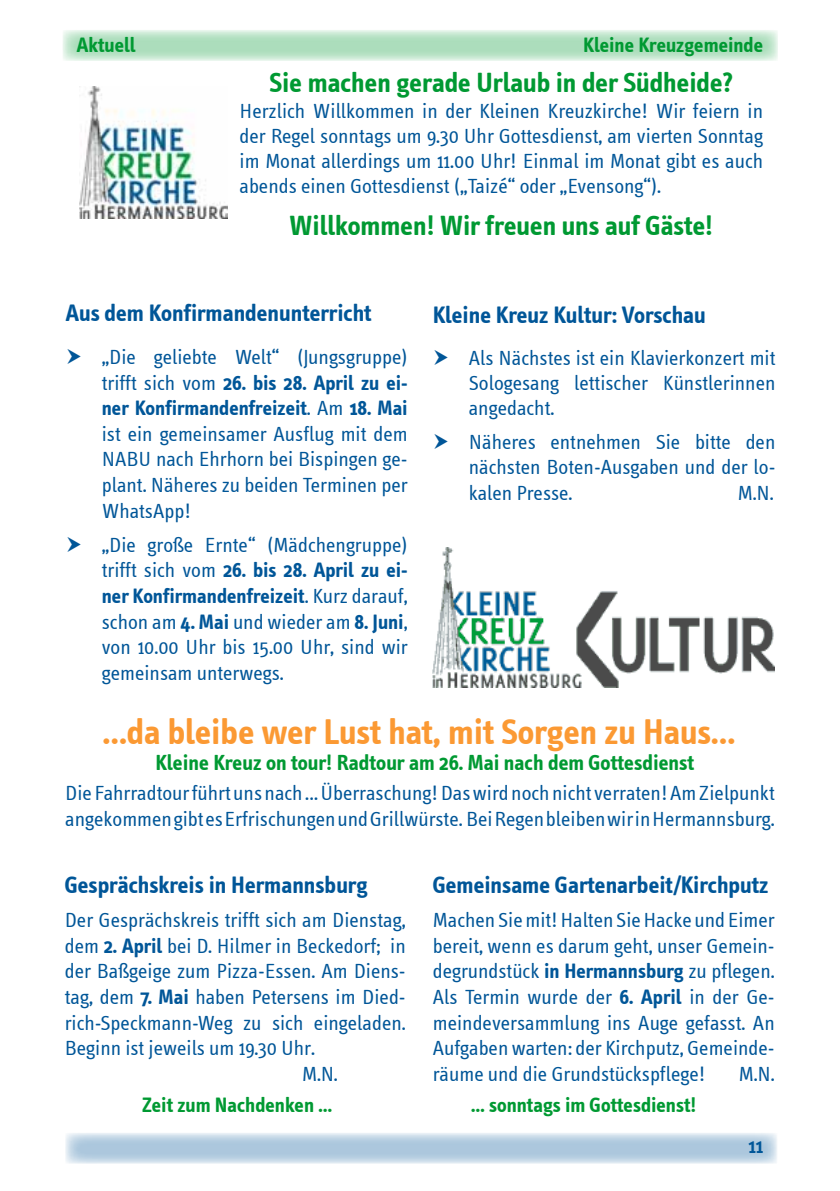
<style>
.page{position:relative;width:840px;height:1191px;background:#fff}
.page>*{position:absolute;margin:0;border:0;box-sizing:border-box;transform-origin:0 0}
.t1{font:700 36px "Info Text";color:#fb9933}
.t2{font:700 28px "Info Text";color:#009932}
.t3{font:700 24px "Info Text";color:#005698}
.t4{font:700 22px "Info Text";color:#009932}
.t5{font:21px/25.6px "Info Text Normal";color:#005698;text-align:justify}
.t6{font:700 21px/25.6px "Info Text";color:#005698}
.t7{font:700 21px "Info Text";color:#009932}
.t8{font:600 21px "Info Text";color:#005698}
.s1{font-family:"Info Text Normal";font-weight:400}
.s2{font-family:"Info Text";font-weight:700}
</style>
<div class="page">
<svg style="left:63px;top:30px;width:714px;height:31px"></svg>
<svg style="left:65px;top:1133px;width:712px;height:30px;fill:#b4cde0"></svg>
<img style="left:79px;top:86px;width:148px;height:132px">
<img style="left:432px;top:547px;width:342px;height:141px">
<p class="t7" style="left:77px;top:33px;width:60px">Aktuell</p>
<p class="t7" style="left:582px;top:33px;width:181px">Kleine Kreuzgemeinde</p>
<h2 class="t2" style="left:269px;top:67px;width:465px">Sie machen gerade Urlaub in der Südheide?</h2>
<p class="t5" style="left:239px;top:98px;width:525px">Herzlich Willkommen in der Kleinen Kreuzkirche! Wir feiern in der Regel sonntags um 9.30 Uhr Gottesdienst, am vierten Sonntag im Monat allerdings um 11.00 Uhr! Einmal im Monat gibt es auch abends einen Gottesdienst („Taizé“ oder „Evensong“).</p>
<h2 class="t2" style="left:289px;top:210px;width:425px">Willkommen! Wir freuen uns auf Gäste!</h2>
<p class="t3" style="left:66px;top:300px;width:307px">Aus dem Konfirmandenunterricht</p>
<p class="t5" style="left:102px;top:344px;width:307px">„Die geliebte Welt“ (Jungsgruppe)</p>
<p class="t6" style="left:102px;top:370px;width:307px"><span class="s1">trifft sich vom</span> 26. bis 28. April zu ei&shy;ner Konfirmandenfreizeit<span class="s1">. Am</span> 18. Mai</p>
<p class="t5" style="left:102px;top:421px;width:307px">ist ein gemeinsamer Ausflug mit dem NABU nach Ehrhorn bei Bispingen ge&shy;plant. Näheres zu beiden Terminen per WhatsApp!</p>
<p class="t5" style="left:102px;top:532px;width:307px">„Die große Ernte“ (Mädchengruppe)</p>
<p class="t6" style="left:102px;top:558px;width:307px"><span class="s1">trifft sich vom</span> 26. bis 28. April zu ei&shy;ner Konfirmandenfreizeit<span class="s1">. Kurz darauf,</span></p>
<p class="t5" style="left:102px;top:609px;width:307px">schon am <span class="s2">4. Mai</span> und wieder am <span class="s2">8. Juni</span>, von 10.00 Uhr bis 15.00 Uhr, sind wir gemeinsam unterwegs.</p>
<p class="t3" style="left:432px;top:301px;width:274px">Kleine Kreuz Kultur: Vorschau</p>
<p class="t5" style="left:468px;top:346px;width:308px">Als Nächstes ist ein Klavierkonzert mit Sologesang lettischer Künstlerinnen angedacht.</p>
<p class="t5" style="left:468px;top:430px;width:308px">Näheres entnehmen Sie bitte den nächsten Boten-Ausgaben und der lo&shy;kalen Presse.</p>
<p class="t5" style="left:737px;top:480px;width:37px">M.N.</p>
<h1 class="t1" style="left:103px;top:711px;width:633px">...da bleibe wer Lust hat, mit Sorgen zu Haus...</h1>
<p class="t4" style="left:155px;top:750px;width:540px">Kleine Kreuz on tour! Radtour am 26. Mai nach dem Gottesdienst</p>
<p class="t5" style="left:65px;top:781px;width:710px">Die Fahrradtour führt uns nach ... Überraschung! Das wird noch nicht verraten! Am Zielpunkt angekommen gibt es Erfrischungen und Grillwürste. Bei Regen bleiben wir in Hermannsburg.</p>
<p class="t3" style="left:65px;top:871px;width:304px">Gesprächskreis in Hermannsburg</p>
<p class="t5" style="left:65px;top:907px;width:342px">Der Gesprächskreis trifft sich am Dienstag,</p>
<p class="t5" style="left:65px;top:933px;width:342px">dem <span class="s2">2. April</span> bei D. Hilmer in Beckedorf; in</p>
<p class="t5" style="left:65px;top:959px;width:342px">der Baßgeige zum Pizza-Essen. Am Diens-</p>
<p class="t5" style="left:65px;top:984px;width:342px">tag, dem <span class="s2">7. Mai</span> haben Petersens im Died-</p>
<p class="t5" style="left:65px;top:1010px;width:342px">rich-Speckmann-Weg zu sich eingeladen.</p>
<p class="t5" style="left:65px;top:1035px;width:251px">Beginn ist jeweils um 19.30 Uhr.</p>
<p class="t5" style="left:302px;top:1061px;width:37px">M.N.</p>
<p class="t3" style="left:432px;top:871px;width:337px">Gemeinsame Gartenarbeit/Kirchputz</p>
<p class="t5" style="left:432px;top:907px;width:343px">Machen Sie mit! Halten Sie Hacke und Eimer bereit, wenn es darum geht, unser Gemein&shy;degrundstück <span class="s2">in Hermannsburg</span> zu pflegen.<br>Als Termin wurde der <span class="s2">6. April</span> in der Ge&shy;meindeversammlung ins Auge gefasst. An Aufgaben warten: der Kirchputz, Gemeinde&shy;räume und die Grundstückspflege!</p>
<p class="t5" style="left:738px;top:1061px;width:37px">M.N.</p>
<p class="t7" style="left:142px;top:1093px;width:192px">Zeit zum Nachdenken ...</p>
<p class="t7" style="left:470px;top:1093px;width:227px">... sonntags im Gottesdienst!</p>
<p class="t8" style="left:748px;top:1133px;width:17px">11</p>
</div>
